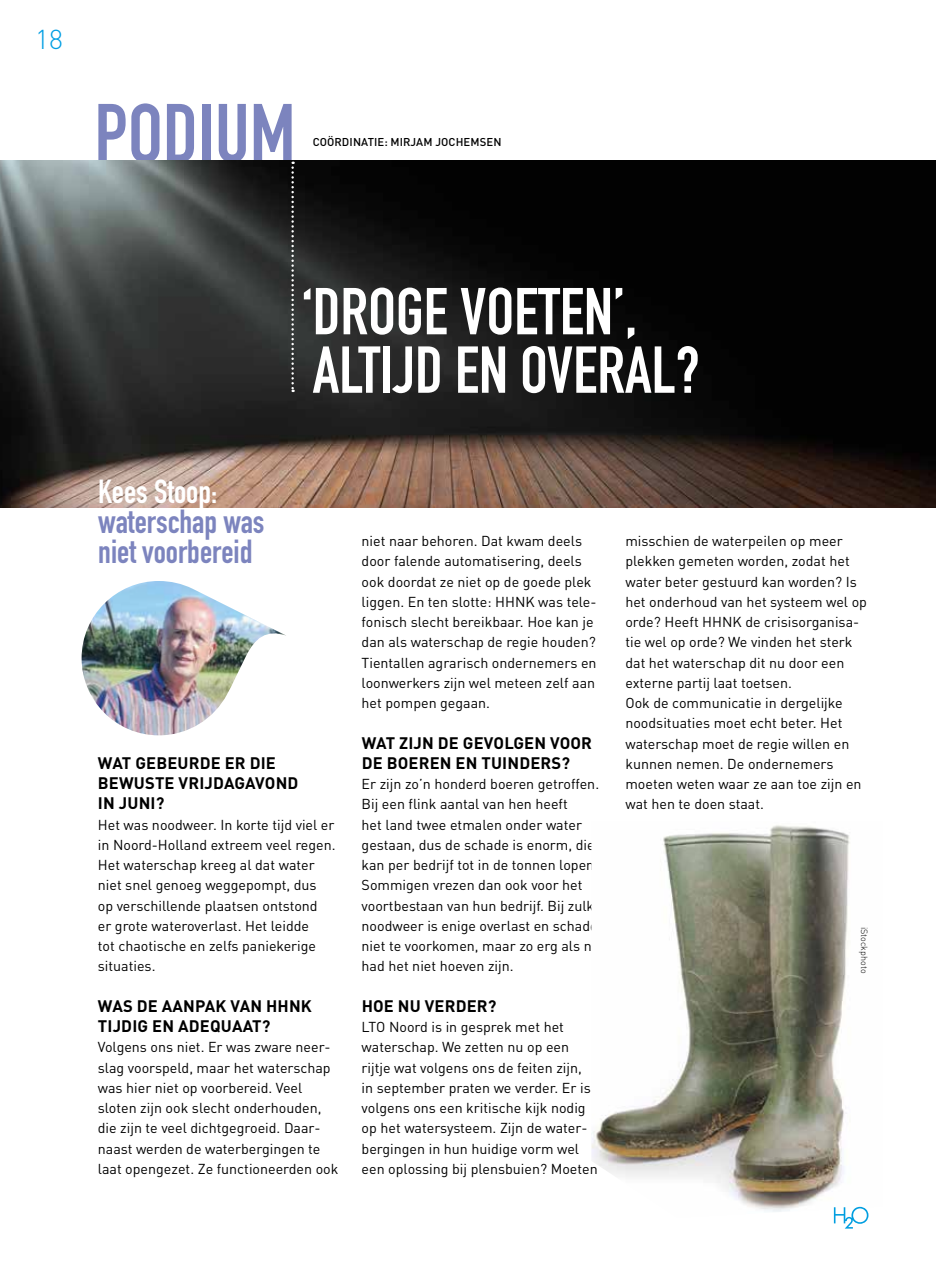
<style>
.page{position:relative;width:936px;height:1263px;background:#fff}
.page>*{position:absolute;margin:0;border:0;box-sizing:border-box;transform-origin:0 0}
.t1{font:82.2px "DIN Engschrift";color:#7c84be}
.t2{font:65.1px/58.5px "DIN Engschrift";color:#fff}
.t3{font:32.85px/30px "DIN Engschrift";color:#7c84be}
.t4{font:32.85px "DIN Engschrift";color:#fff}
.t5{font:300 27px "DIN Pro";color:#009ee3}
.t6{font:700 16.5px/20.2px "DIN Pro";letter-spacing:.01em;color:#000}
.t7{font:14.25px/20.2px "DIN Pro";color:#000}
.t8{font:500 11.25px "DIN Pro";letter-spacing:.01em;color:#000}
.t9{font:300 9px "DIN Pro";color:#000}
</style>
<div class="page">
<img style="left:0;top:161px;width:935px;height:347px">
<svg style="left:291px;top:162px;width:3px;height:230px"></svg>
<img style="left:82px;top:581px;width:204px;height:154px">
<img style="left:591px;top:825px;width:278px;height:393px">
<svg style="left:833px;top:1207px;width:35px;height:21px"></svg>
<h3 class="t5" style="left:35px;top:18px;width:29px">18</h3>
<h1 class="t1" style="left:94px;top:85px;width:202px">PODIUM</h1>
<p class="t8" style="left:313px;top:132px;width:190px">COÖRDINATIE: MIRJAM JOCHEMSEN</p>
<h2 class="t2" style="left:301px;top:283px;width:400px">‘DROGE VOETEN’,<br>ALTIJD EN OVERAL?</h2>
<h3 class="t4" style="left:98px;top:472px;width:121px">Kees Stoop:</h3>
<h3 class="t3" style="left:98px;top:507px;width:168px">waterschap was niet voorbereid</h3>
<p class="t6" style="left:98px;top:751px;width:202px">WAT GEBEURDE ER DIE<br>BEWUSTE VRIJDAGAVOND<br>IN JUNI?</p>
<p class="t7" style="left:98px;top:813px;width:239px">Het was noodweer. In korte tijd viel er in Noord-Holland extreem veel regen.<br>Het waterschap kreeg al dat water niet snel genoeg weggepompt, dus<br>op verschillende plaatsen ontstond<br>er grote wateroverlast. Het leidde<br>tot chaotische en zelfs paniekerige situaties.</p>
<p class="t6" style="left:98px;top:994px;width:215px">WAS DE AANPAK VAN HHNK<br>TIJDIG EN ADEQUAAT?</p>
<p class="t7" style="left:98px;top:1036px;width:242px">Volgens ons niet. Er was zware neer&shy;slag voorspeld, maar het waterschap was hier niet op voorbereid. Veel sloten zijn ook slecht onderhouden, die zijn te veel dichtgegroeid. Daar&shy;naast werden de waterbergingen te laat opengezet. Ze functioneerden ook</p>
<p class="t7" style="left:361px;top:529px;width:236px">niet naar behoren. Dat kwam deels door falende automatisering, deels ook doordat ze niet op de goede plek liggen. En ten slotte: HHNK was tele&shy;fonisch slecht bereikbaar. Hoe kan je dan als waterschap de regie houden?<br>Tientallen agrarisch ondernemers en loonwerkers zijn wel meteen zelf aan het pompen gegaan.</p>
<p class="t6" style="left:361px;top:731px;width:232px">WAT ZIJN DE GEVOLGEN VOOR<br>DE BOEREN EN TUINDERS?</p>
<p class="t7" style="left:361px;top:772px;width:239px">Er zijn zo’n honderd boeren getroffen.<br>Bij een flink aantal van hen heeft<br>het land twee etmalen onder water gestaan, dus de schade is enorm, die kan per bedrijf tot in de tonnen lopen.<br>Sommigen vrezen dan ook voor het voortbestaan van hun bedrijf. Bij zulk noodweer is enige overlast en schade niet te voorkomen, maar zo erg als nu had het niet hoeven zijn.</p>
<p class="t6" style="left:361px;top:994px;width:136px">HOE NU VERDER?</p>
<p class="t7" style="left:361px;top:1015px;width:237px">LTO Noord is in gesprek met het waterschap. We zetten nu op een rijtje wat volgens ons de feiten zijn,<br>in september praten we verder. Er is volgens ons een kritische kijk nodig op het watersysteem. Zijn de water&shy;bergingen in hun huidige vorm wel een oplossing bij plensbuien? Moeten</p>
<p class="t7" style="left:625px;top:529px;width:243px">misschien de waterpeilen op meer plekken gemeten worden, zodat het water beter gestuurd kan worden? Is het onderhoud van het systeem wel op orde? Heeft HHNK de crisisorganisa&shy;tie wel op orde? We vinden het sterk dat het waterschap dit nu door een externe partij laat toetsen.<br>Ook de communicatie in dergelijke noodsituaties moet echt beter. Het waterschap moet de regie willen en kunnen nemen. De ondernemers moeten weten waar ze aan toe zijn en wat hen te doen staat.</p>
<p class="t9" style="left:871px;top:927px;width:48px;rotate:90deg">iStockphoto</p>
</div>
